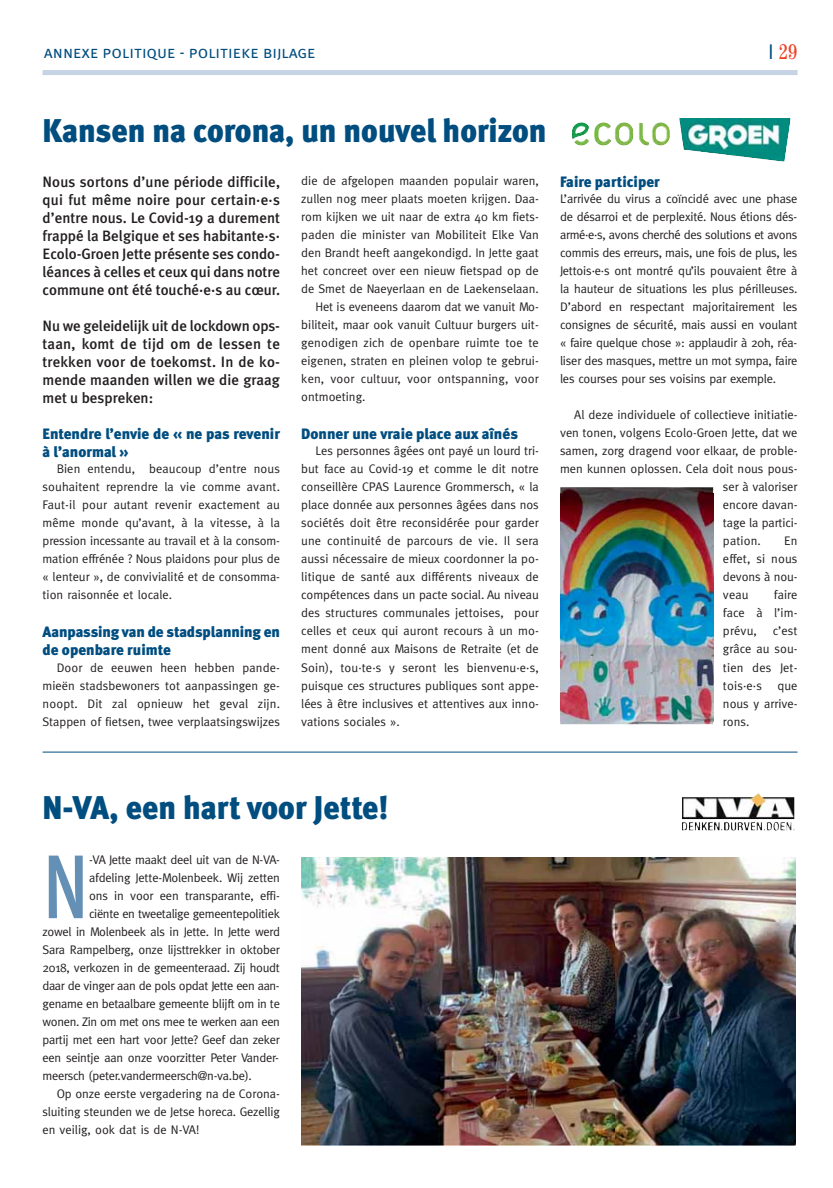
<style>
.page{position:relative;width:833px;height:1188px;background:#fff}
.page>*{position:absolute;margin:0;border:0;box-sizing:border-box;transform-origin:0 0}
.t1{font:500 90.38px "Meta Plus";color:#6490b6;scale:.8 1}
.t2{font:900 32.75px "Meta";color:#004d7f;scale:.95 1}
.t3{font:condensed 21.25px "Century IT Cby BT";color:#ef4023}
.t4{font:17.5px "Meta Plus Normal Caps";color:#004d7f}
.t5{font:500 15px/18px "Meta Plus";color:#231f20;text-align:justify}
.t6{font:900 15px/18px "Meta";color:#004d7f}
.t7{font:12.5px/18px "Meta";color:#231f20;text-align:justify}
.t8{font:12.5px "Meta";letter-spacing:-.02em;color:#231f20}
.t9{font:12.5px "Meta";letter-spacing:-.03em;color:#231f20}
.t10{font:12.5px "Meta";letter-spacing:-.025em;color:#231f20}
.s1{font-family:"Meta";font-stretch:normal;color:#004d7f}
</style>
<div class="page">
<div style="left:43px;top:70px;width:754px;height:5px;background:#c6d3e4"></div>
<img style="left:616px;top:122px;width:54px;height:24px">
<img style="left:679px;top:118px;width:111px;height:44px">
<hr style="left:43px;top:751px;width:754px;height:1px;background:#004d7f">
<img style="left:301px;top:857px;width:494px;height:287px">
<svg style="left:682px;top:793px;width:113px;height:38px"></svg>
<img style="left:682px;top:821px;width:112px;height:9px">
<img style="left:560px;top:487px;width:153px;height:237px">
<img style="left:560px;top:493px;width:153px;height:228px">
<h3 class="t4" style="left:44px;top:41px;width:273px">annexe politique - politieke bijlage</h3>
<h3 class="t3" style="left:768px;top:38px;width:31px"><span class="s1">I</span> 29</h3>
<h2 class="t2" style="left:43px;top:115px;width:532px">Kansen na corona, un nouvel horizon</h2>
<p class="t5" style="left:43px;top:173px;width:239px">Nous sortons d’une période difficile, qui fut même noire pour certain·e·s d’entre nous. Le Covid-19 a durement frappé la Belgique et ses habitante·s· Ecolo-Groen Jette présente ses condo&shy;léances à celles et ceux qui dans notre commune ont été touché·e·s au cœur.</p>
<p class="t5" style="left:43px;top:317px;width:239px">Nu we geleidelijk uit de lockdown ops&shy;taan, komt de tijd om de lessen te trekken voor de toekomst. In de ko&shy;mende maanden willen we die graag met u bespreken:</p>
<p class="t6" style="left:43px;top:426px;width:239px">Entendre l’envie de « ne pas revenir à l’anormal »</p>
<p class="t7" style="left:43px;top:461px;width:239px;text-indent:14px">Bien entendu, beaucoup d’entre nous souhaitent reprendre la vie comme avant.<br>Faut-il pour autant revenir exactement au même monde qu’avant, à la vitesse, à la pression incessante au travail et à la consom&shy;mation effrénée ? Nous plaidons pour plus de « lenteur », de convivialité et de consomma&shy;tion raisonnée et locale.</p>
<p class="t6" style="left:43px;top:624px;width:239px">Aanpassing van de stadsplanning en de openbare ruimte</p>
<p class="t7" style="left:43px;top:659px;width:239px;text-indent:14px">Door de eeuwen heen hebben pande&shy;mieën stadsbewoners tot aanpassingen ge&shy;noopt. Dit zal opnieuw het geval zijn.<br>Stappen of fietsen, twee verplaatsingswijzes</p>
<p class="t7" style="left:301px;top:173px;width:239px">die de afgelopen maanden populair waren,</p>
<p class="t7" style="left:301px;top:191px;width:239px">zullen nog meer plaats moeten krijgen. Daa-</p>
<p class="t7" style="left:301px;top:209px;width:239px">rom kijken we uit naar de extra 40 km fiets-</p>
<p class="t7" style="left:301px;top:227px;width:239px">paden die minister van Mobiliteit Elke Van</p>
<p class="t7" style="left:301px;top:245px;width:239px">den Brandt heeft aangekondigd. In Jette gaat</p>
<p class="t7" style="left:301px;top:263px;width:239px">het concreet over een nieuw fietspad op de</p>
<p class="t7" style="left:301px;top:281px;width:239px">de Smet de Naeyerlaan en de Laekenselaan.</p>
<p class="t7" style="left:315px;top:299px;width:225px">Het is eveneens daarom dat we vanuit Mo-</p>
<p class="t7" style="left:301px;top:317px;width:239px">biliteit, maar ook vanuit Cultuur burgers uit-</p>
<p class="t7" style="left:301px;top:335px;width:239px">genodigen zich de openbare ruimte toe te</p>
<p class="t7" style="left:301px;top:353px;width:239px">eigenen, straten en pleinen volop te gebrui-</p>
<p class="t7" style="left:301px;top:371px;width:239px">ken, voor cultuur, voor ontspanning, voor</p>
<p class="t7" style="left:301px;top:389px;width:66px">ontmoeting.</p>
<p class="t6" style="left:301px;top:426px;width:218px">Donner une vraie place aux aînés</p>
<p class="t7" style="left:301px;top:443px;width:239px;text-indent:14px">Les personnes âgées ont payé un lourd tri&shy;but face au Covid-19 et comme le dit notre conseillère CPAS Laurence Grommersch, « la place donnée aux personnes âgées dans nos sociétés doit être reconsidérée pour garder une continuité de parcours de vie. Il sera aussi nécessaire de mieux coordonner la po&shy;litique de santé aux différents niveaux de compétences dans un pacte social. Au niveau des structures communales jettoises, pour celles et ceux qui auront recours à un mo&shy;ment donné aux Maisons de Retraite (et de Soin), tou·te·s y seront les bienvenu·e·s, puisque ces structures publiques sont appe&shy;lées à être inclusives et attentives aux inno&shy;vations sociales ».</p>
<p class="t6" style="left:560px;top:174px;width:101px">Faire participer</p>
<p class="t7" style="left:560px;top:191px;width:239px">L’arrivée du virus a coïncidé avec une phase de désarroi et de perplexité. Nous étions dés&shy;armé·e·s, avons cherché des solutions et avons commis des erreurs, mais, une fois de plus, les Jettois·e·s ont montré qu’ils pouvaient être à la hauteur de situations les plus périlleuses.<br>D’abord en respectant majoritairement les consignes de sécurité, mais aussi en voulant « faire quelque chose »: applaudir à 20h, réa&shy;liser des masques, mettre un mot sympa, faire les courses pour ses voisins par exemple.</p>
<p class="t7" style="left:574px;top:407px;width:225px">Al deze individuele of collectieve initiatie-</p>
<p class="t7" style="left:560px;top:425px;width:239px">ven tonen, volgens Ecolo-Groen Jette, dat we</p>
<p class="t7" style="left:560px;top:443px;width:239px">samen, zorg dragend voor elkaar, de proble-</p>
<p class="t7" style="left:560px;top:461px;width:239px">men kunnen oplossen. Cela doit nous pous-</p>
<p class="t7" style="left:723px;top:479px;width:76px">ser à valoriser</p>
<p class="t7" style="left:723px;top:497px;width:76px">encore davan-</p>
<p class="t7" style="left:723px;top:515px;width:76px">tage la partici-</p>
<p class="t7" style="left:723px;top:533px;width:39px">pation.</p>
<p class="t7" style="left:723px;top:533px;width:76px;text-indent:61px">En effet, si nous devons à nou&shy;veau</p>
<p class="t7" style="left:723px;top:587px;width:76px;text-indent:51px">faire face à l’im&shy;prévu,</p>
<p class="t7" style="left:723px;top:623px;width:76px;text-indent:50px">c’est grâce au sou&shy;tien des Jet&shy;tois·e·s que nous y arrive&shy;rons.</p>
<h2 class="t2" style="left:43px;top:792px;width:366px">N-VA, een hart voor Jette!</h2>
<h1 class="t1" style="left:42px;top:842px;width:60px">N</h1>
<p class="t8" style="left:89px;top:854px;width:192px">-VA Jette maakt deel uit van de N-VA-</p>
<p class="t7" style="left:89px;top:869px;width:192px">afdeling Jette-Molenbeek. Wij zetten</p>
<p class="t7" style="left:89px;top:887px;width:192px">ons in voor een transparante, effi-</p>
<p class="t10" style="left:89px;top:908px;width:192px">ciënte en tweetalige gemeentepolitiek</p>
<p class="t8" style="left:43px;top:926px;width:239px">zowel in Molenbeek als in Jette. In Jette werd</p>
<p class="t8" style="left:43px;top:944px;width:239px">Sara Rampelberg, onze lijsttrekker in oktober</p>
<p class="t8" style="left:42px;top:962px;width:239px">2018, verkozen in de gemeenteraad. Zij houdt</p>
<p class="t9" style="left:42px;top:980px;width:239px">daar de vinger aan de pols opdat Jette een aan-</p>
<p class="t8" style="left:43px;top:998px;width:239px">gename en betaalbare gemeente blijft om in te</p>
<p class="t9" style="left:43px;top:1016px;width:239px">wonen. Zin om met ons mee te werken aan een</p>
<p class="t8" style="left:42px;top:1034px;width:239px">partij met een hart voor Jette? Geef dan zeker</p>
<p class="t8" style="left:42px;top:1052px;width:238px">een seintje aan onze voorzitter Peter Vander-</p>
<p class="t8" style="left:43px;top:1070px;width:211px">meersch (peter.vandermeersch@n-va.be).</p>
<p class="t7" style="left:57px;top:1085px;width:225px">Op onze eerste vergadering na de Corona-</p>
<p class="t7" style="left:42px;top:1103px;width:239px">sluiting steunden we de Jetse horeca. Gezellig</p>
<p class="t7" style="left:42px;top:1121px;width:158px">en veilig, ook dat is de N-VA!</p>
</div>
